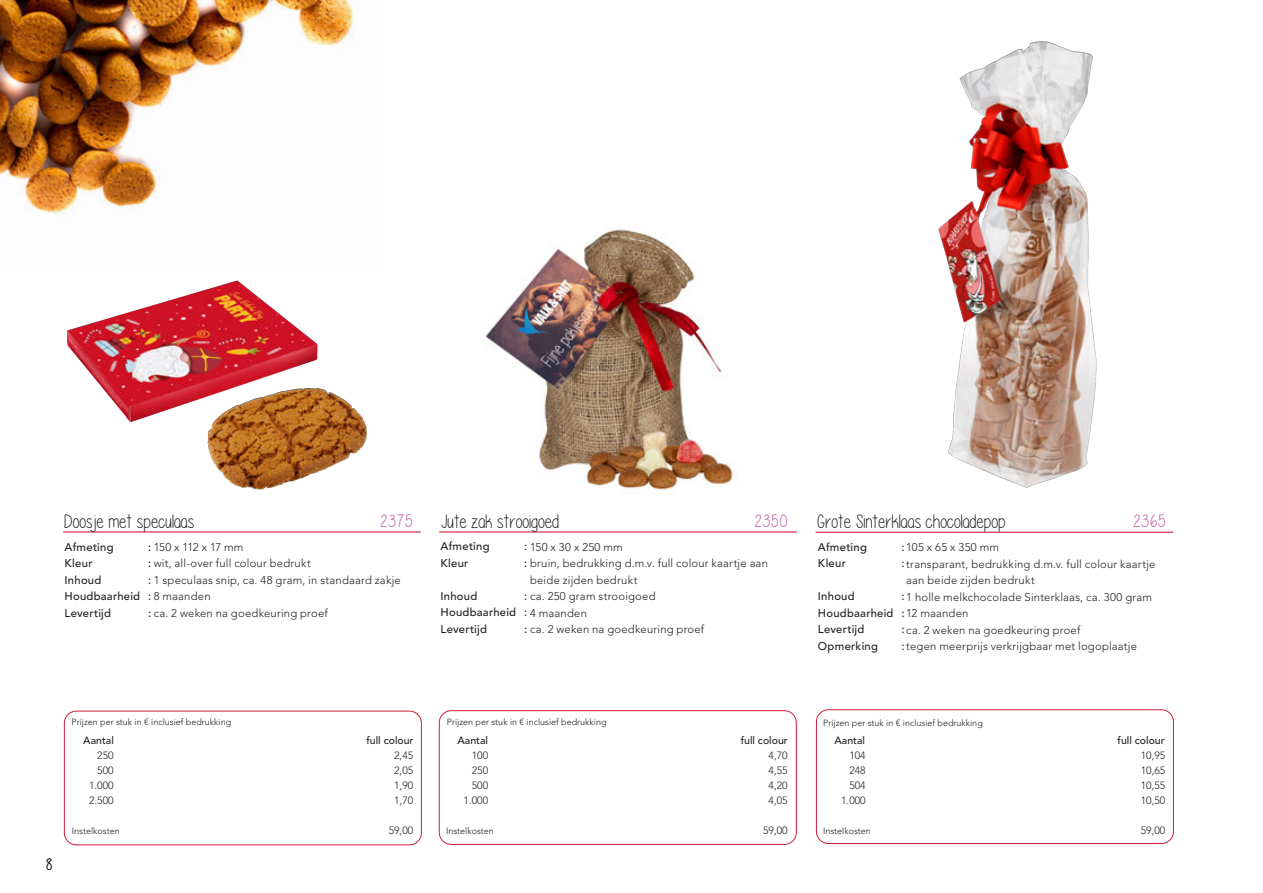
<style>
.page{position:relative;width:1263px;height:893px;background:#fff}
.page>*{position:absolute;margin:0;border:0;box-sizing:border-box;transform-origin:0 0}
.Naam{font:19.5px "Please write me a song";color:#231f20}
.Nummer{font:18px "Please write me a song";letter-spacing:.03em;color:#be529f}
.t1{font:16.5px "Please write me a song";color:#231f20}
.Omschrijving{font:300 11.25px/16.5px "Avenir LT Std";letter-spacing:.02em;color:#231f20}
.Afmeting{font:500 11.25px "Avenir LT Std";letter-spacing:.02em;color:#231f20}
.Omschrijving-2{font:500 11.25px "Avenir LT Std";letter-spacing:.02em;color:#231f20}
.Omschrijving-3{font:300 11.25px "Avenir LT Std";letter-spacing:-.04em;color:#231f20}
.Prijzen{font:300 10.5px "Avenir LT Std";color:#231f20}
.Prijzen-2{font:500 10.5px "Avenir LT Std";color:#231f20}
.Per_stuk{font:300 9px "Avenir LT Std";color:#231f20}
.s1{font-weight:500}
.s2{font-weight:300}
</style>
<div class="page">
<img style="left:486px;top:229px;width:247px;height:261px">
<img style="left:66px;top:280px;width:301px;height:210px">
<img style="left:938px;top:41px;width:159px;height:447px">
<img style="left:0;top:0;width:355px;height:215px">
<hr style="left:439px;top:531px;width:358px;height:1px;background:#d01e39">
<hr style="left:63px;top:531px;width:358px;height:1px;background:#d01e39">
<div style="left:816px;top:709px;width:358px;height:135px;border:1px solid #d01e39;border-radius:12px"></div>
<hr style="left:816px;top:532px;width:357px;height:1px;background:#d01e39">
<div style="left:439px;top:710px;width:358px;height:135px;border:1px solid #d01e39;border-radius:12px"></div>
<div style="left:64px;top:711px;width:358px;height:134px;border:1px solid #d01e39;border-radius:12px"></div>
<p class="Nummer" style="left:380px;top:511px;width:34px">2375</p>
<p class="Nummer" style="left:754px;top:511px;width:35px">2350</p>
<p class="Nummer" style="left:1133px;top:512px;width:34px">2365</p>
<p class="Naam" style="left:818px;top:511px;width:190px">Grote Sinterklaas chocoladepop</p>
<p class="Afmeting" style="left:818px;top:540px;width:51px">Afmeting</p>
<p class="Afmeting" style="left:818px;top:557px;width:29px">Kleur</p>
<p class="Afmeting" style="left:818px;top:590px;width:38px">Inhoud</p>
<p class="Afmeting" style="left:818px;top:623px;width:48px">Levertijd</p>
<p class="Afmeting" style="left:818px;top:639px;width:62px">Opmerking</p>
<p class="Naam" style="left:65px;top:511px;width:132px">Doosje met speculaas</p>
<p class="Naam" style="left:441px;top:511px;width:120px">Jute zak strooigoed</p>
<p class="Afmeting" style="left:441px;top:540px;width:51px">Afmeting</p>
<p class="Afmeting" style="left:441px;top:557px;width:29px">Kleur</p>
<p class="Afmeting" style="left:441px;top:590px;width:38px">Inhoud</p>
<p class="Afmeting" style="left:441px;top:623px;width:48px">Levertijd</p>
<p class="Afmeting" style="left:65px;top:540px;width:51px">Afmeting</p>
<p class="Afmeting" style="left:65px;top:557px;width:29px">Kleur</p>
<p class="Afmeting" style="left:65px;top:573px;width:38px">Inhoud</p>
<p class="Afmeting" style="left:65px;top:606px;width:48px">Levertijd</p>
<p class="Omschrijving" style="left:524px;top:539px;width:100px"><span class="s1">:</span> 150 x 30 x 250 mm</p>
<p class="Omschrijving" style="left:530px;top:555px;width:239px;text-indent:-6px"><span class="s1">:</span> bruin, bedrukking d.m.v. full colour kaartje aan beide zijden bedrukt</p>
<p class="Omschrijving" style="left:524px;top:588px;width:133px"><span class="s1">:</span> ca. 250 gram strooigoed</p>
<p class="Omschrijving-2" style="left:441px;top:606px;width:148px">Houdbaarheid : <span class="s2">4 maanden</span></p>
<p class="Omschrijving" style="left:524px;top:621px;width:182px"><span class="s1">:</span> ca. 2 weken na goedkeuring proef</p>
<p class="Omschrijving-3" style="left:148px;top:540px;width:97px"><span class="s1">:</span> 150 x 112 x 17 mm</p>
<p class="Omschrijving" style="left:148px;top:555px;width:164px"><span class="s1">:</span> wit, all-over full colour bedrukt</p>
<p class="Omschrijving" style="left:148px;top:572px;width:254px"><span class="s1">:</span> 1 speculaas snip, ca. 48 gram, in standaard zakje</p>
<p class="Omschrijving-2" style="left:65px;top:590px;width:147px">Houdbaarheid : <span class="s2">8 maanden</span></p>
<p class="Omschrijving" style="left:148px;top:605px;width:181px"><span class="s1">:</span> ca. 2 weken na goedkeuring proef</p>
<p class="Omschrijving" style="left:901px;top:539px;width:99px"><span class="s1">:</span>105 x 65 x 350 mm</p>
<p class="Omschrijving" style="left:906px;top:556px;width:251px;text-indent:-5px"><span class="s1">:</span>transparant, bedrukking d.m.v. full colour kaartje aan beide zijden bedrukt</p>
<p class="Omschrijving" style="left:901px;top:589px;width:252px"><span class="s1">:</span>1 holle melkchocolade Sinterklaas, ca. 300 gram</p>
<p class="Omschrijving-2" style="left:818px;top:606px;width:152px">Houdbaarheid :<span class="s2">12 maanden</span></p>
<p class="Omschrijving" style="left:901px;top:622px;width:180px"><span class="s1">:</span>ca. 2 weken na goedkeuring proef</p>
<p class="Omschrijving" style="left:901px;top:638px;width:237px"><span class="s1">:</span>tegen meerprijs verkrijgbaar met logoplaatje</p>
<h3 class="t1" style="left:45px;top:856px;width:8px">8</h3>
<p class="Per_stuk" style="left:72px;top:717px;width:161px">Prijzen per stuk in € inclusief bedrukking</p>
<p class="Per_stuk" style="left:447px;top:717px;width:161px">Prijzen per stuk in € inclusief bedrukking</p>
<p class="Prijzen-2" style="left:83px;top:734px;width:32px">Aantal</p>
<p class="Prijzen-2" style="left:366px;top:734px;width:49px">full colour</p>
<p class="Prijzen-2" style="left:458px;top:734px;width:32px">Aantal</p>
<p class="Prijzen-2" style="left:741px;top:734px;width:49px">full colour</p>
<p class="Prijzen" style="left:97px;top:749px;width:18px">250</p>
<p class="Prijzen" style="left:394px;top:749px;width:21px">2,45</p>
<p class="Prijzen" style="left:97px;top:764px;width:18px">500</p>
<p class="Prijzen" style="left:394px;top:764px;width:21px">2,05</p>
<p class="Prijzen" style="left:89px;top:779px;width:26px">1.000</p>
<p class="Prijzen" style="left:394px;top:779px;width:21px">1,90</p>
<p class="Prijzen" style="left:89px;top:794px;width:26px">2.500</p>
<p class="Prijzen" style="left:394px;top:794px;width:21px">1,70</p>
<p class="Prijzen" style="left:389px;top:824px;width:26px">59,00</p>
<p class="Per_stuk" style="left:72px;top:825px;width:49px">Instelkosten</p>
<p class="Prijzen" style="left:472px;top:749px;width:18px">100</p>
<p class="Prijzen" style="left:769px;top:749px;width:21px">4,70</p>
<p class="Prijzen" style="left:472px;top:764px;width:18px">250</p>
<p class="Prijzen" style="left:769px;top:764px;width:21px">4,55</p>
<p class="Prijzen" style="left:472px;top:779px;width:18px">500</p>
<p class="Prijzen" style="left:769px;top:779px;width:21px">4,20</p>
<p class="Prijzen" style="left:464px;top:794px;width:26px">1.000</p>
<p class="Prijzen" style="left:769px;top:794px;width:21px">4,05</p>
<p class="Prijzen" style="left:763px;top:824px;width:26px">59,00</p>
<p class="Per_stuk" style="left:446px;top:825px;width:49px">Instelkosten</p>
<p class="Per_stuk" style="left:823px;top:717px;width:161px">Prijzen per stuk in € inclusief bedrukking</p>
<p class="Prijzen-2" style="left:834px;top:735px;width:32px">Aantal</p>
<p class="Prijzen-2" style="left:1117px;top:735px;width:49px">full colour</p>
<p class="Prijzen" style="left:849px;top:750px;width:18px">104</p>
<p class="Prijzen" style="left:1141px;top:750px;width:26px">10,95</p>
<p class="Prijzen" style="left:849px;top:765px;width:18px">248</p>
<p class="Prijzen" style="left:1141px;top:765px;width:26px">10,65</p>
<p class="Prijzen" style="left:849px;top:780px;width:18px">504</p>
<p class="Prijzen" style="left:1141px;top:780px;width:26px">10,55</p>
<p class="Prijzen" style="left:841px;top:795px;width:26px">1.000</p>
<p class="Prijzen" style="left:1141px;top:795px;width:26px">10,50</p>
<p class="Prijzen" style="left:1141px;top:825px;width:26px">59,00</p>
<p class="Per_stuk" style="left:823px;top:826px;width:49px">Instelkosten</p>
</div>
